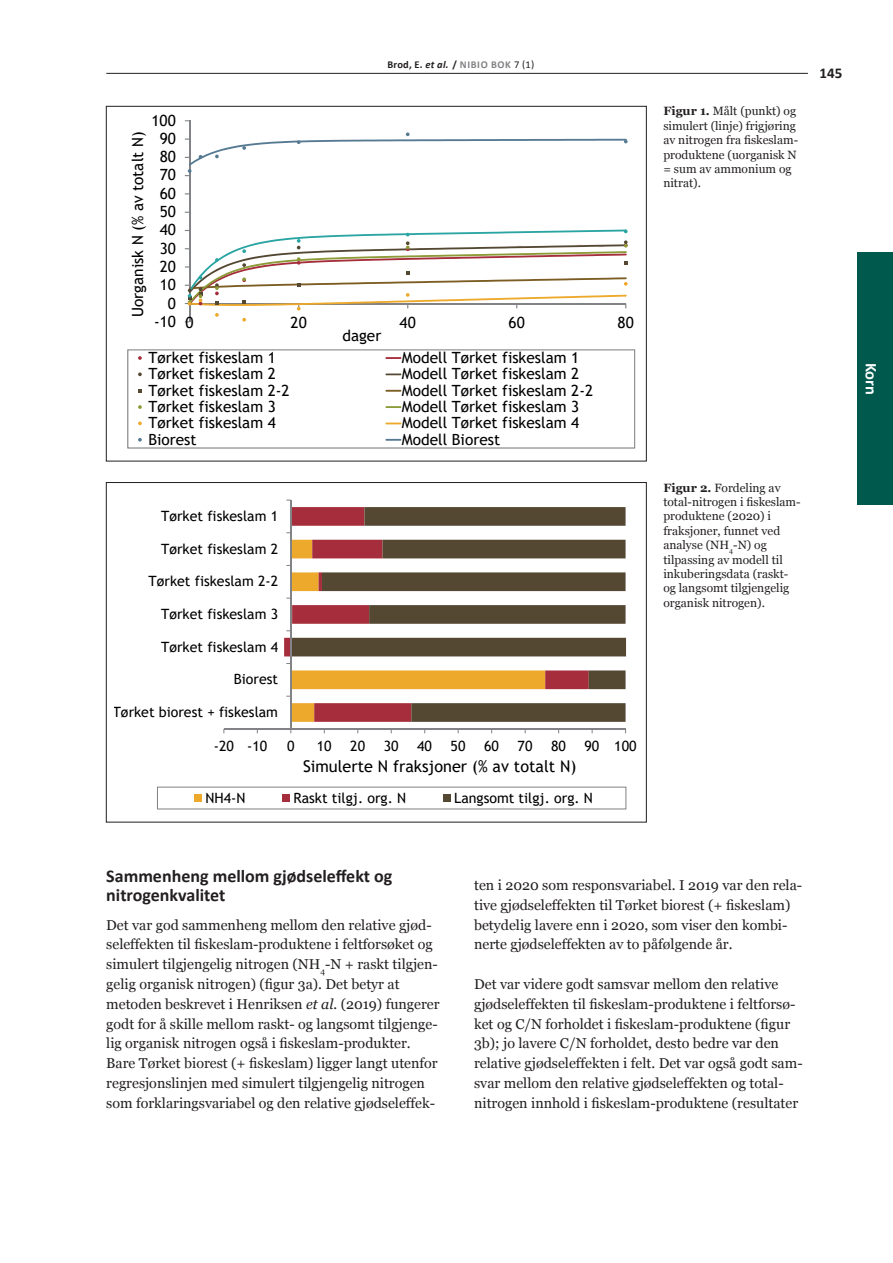
<style>
.page{position:relative;width:893px;height:1263px;background:#fff}
.page>*{position:absolute;margin:0;border:0;box-sizing:border-box;transform-origin:0 0}
.t1{font:700 18px/19.5px "Calibri";color:#231f20}
.t2{font:700 16.5px "Calibri";color:#fff}
.t3{font:16.2px "Trebuchet MS";color:#000}
.t4{font:15.45px "Trebuchet MS";color:#000}
.t5{font:700 15px "Calibri";color:#231f20}
.t6{font:14.25px/19.8px "Georgia";color:#231f20}
.t7{font:14.1px "Trebuchet MS";color:#000}
.t8{font:12px/14.4px "Georgia";color:#231f20}
.t9{font:700 10.5px "Calibri";letter-spacing:.06em;color:#231f20}
.s1{font-style:italic}
.s2{color:#808285}
.s3{font-weight:400}
.s4{font-weight:700}
</style>
<div class="page">
<hr style="left:106px;top:73px;width:702px;height:1px;background:#231f20">
<div style="left:857px;top:253px;width:36px;height:252px;background:#00594d"></div>
<hr style="left:189px;top:121px;width:1px;height:201px;background:#818386">
<svg style="left:185px;top:132px;width:443px;height:44px"></svg>
<svg style="left:185px;top:230px;width:443px;height:92px"></svg>
<svg style="left:127px;top:349px;width:508px;height:100px"></svg>
<svg style="left:138px;top:356px;width:4px;height:4px"></svg>
<svg style="left:385px;top:357px;width:16px;height:2px"></svg>
<svg style="left:138px;top:372px;width:4px;height:4px"></svg>
<svg style="left:385px;top:373px;width:16px;height:2px"></svg>
<svg style="left:138px;top:389px;width:4px;height:3px"></svg>
<svg style="left:385px;top:390px;width:16px;height:2px"></svg>
<svg style="left:138px;top:405px;width:4px;height:4px"></svg>
<svg style="left:385px;top:406px;width:16px;height:2px"></svg>
<svg style="left:138px;top:421px;width:4px;height:4px"></svg>
<svg style="left:385px;top:423px;width:16px;height:1px"></svg>
<svg style="left:138px;top:438px;width:4px;height:4px"></svg>
<svg style="left:385px;top:439px;width:16px;height:2px"></svg>
<svg style="left:291px;top:507px;width:335px;height:215px"></svg>
<hr style="left:224px;top:728px;width:402px;height:1px;background:#818386">
<hr style="left:290px;top:500px;width:1px;height:229px;background:#818386">
<svg style="left:157px;top:787px;width:469px;height:22px"></svg>
<div style="left:195px;top:794px;width:7px;height:8px;background:#eda92c"></div>
<div style="left:283px;top:794px;width:7px;height:8px;background:#a62d3b"></div>
<div style="left:443px;top:794px;width:8px;height:8px;background:#544833"></div>
<p class="t9" style="left:387px;top:58px;width:148px">Brod, E. <span class="s1">et al.</span> / <span class="s2">NIBIO BOK</span> <span class="s3">7 (1)</span></p>
<p class="t4" style="left:152px;top:110px;width:26px">100</p>
<p class="t4" style="left:128px;top:317px;width:187px;rotate:-90deg">Uorganisk N (% av totalt N)</p>
<p class="t4" style="left:160px;top:129px;width:18px">90</p>
<p class="t4" style="left:160px;top:147px;width:18px">80</p>
<p class="t4" style="left:160px;top:165px;width:18px">70</p>
<p class="t4" style="left:160px;top:184px;width:18px">60</p>
<p class="t4" style="left:160px;top:202px;width:18px">50</p>
<p class="t4" style="left:160px;top:220px;width:18px">40</p>
<p class="t4" style="left:160px;top:238px;width:18px">30</p>
<p class="t4" style="left:160px;top:257px;width:18px">20</p>
<p class="t4" style="left:160px;top:275px;width:18px">10</p>
<p class="t4" style="left:168px;top:293px;width:10px">0</p>
<p class="t4" style="left:154px;top:312px;width:23px">-10</p>
<p class="t4" style="left:186px;top:312px;width:10px">0</p>
<p class="t4" style="left:291px;top:312px;width:18px">20</p>
<p class="t4" style="left:400px;top:312px;width:18px">40</p>
<p class="t4" style="left:509px;top:312px;width:18px">60</p>
<p class="t4" style="left:618px;top:312px;width:18px">80</p>
<p class="t4" style="left:343px;top:326px;width:40px">dager</p>
<p class="t4" style="left:148px;top:348px;width:129px">Tørket fiskeslam 1</p>
<p class="t4" style="left:402px;top:348px;width:179px">Modell Tørket fiskeslam 1</p>
<p class="t4" style="left:148px;top:364px;width:129px">Tørket fiskeslam 2</p>
<p class="t4" style="left:402px;top:364px;width:179px">Modell Tørket fiskeslam 2</p>
<p class="t4" style="left:148px;top:380px;width:143px">Tørket fiskeslam 2-2</p>
<p class="t4" style="left:402px;top:380px;width:193px">Modell Tørket fiskeslam 2-2</p>
<p class="t4" style="left:148px;top:397px;width:129px">Tørket fiskeslam 3</p>
<p class="t4" style="left:402px;top:397px;width:179px">Modell Tørket fiskeslam 3</p>
<p class="t4" style="left:148px;top:413px;width:129px">Tørket fiskeslam 4</p>
<p class="t4" style="left:402px;top:413px;width:179px">Modell Tørket fiskeslam 4</p>
<p class="t4" style="left:148px;top:429px;width:50px">Biorest</p>
<p class="t4" style="left:402px;top:429px;width:100px">Modell Biorest</p>
<p class="t7" style="left:161px;top:507px;width:118px">Tørket fiskeslam 1</p>
<p class="t7" style="left:161px;top:540px;width:118px">Tørket fiskeslam 2</p>
<p class="t7" style="left:149px;top:572px;width:131px">Tørket fiskeslam 2-2</p>
<p class="t7" style="left:161px;top:605px;width:118px">Tørket fiskeslam 3</p>
<p class="t7" style="left:161px;top:638px;width:118px">Tørket fiskeslam 4</p>
<p class="t7" style="left:234px;top:670px;width:46px">Biorest</p>
<p class="t7" style="left:113px;top:703px;width:167px">Tørket biorest + fiskeslam</p>
<p class="t7" style="left:214px;top:737px;width:55px">-20 -10</p>
<p class="t7" style="left:287px;top:737px;width:9px">0</p>
<p class="t7" style="left:317px;top:737px;width:16px">10</p>
<p class="t7" style="left:350px;top:737px;width:16px">20</p>
<p class="t7" style="left:384px;top:737px;width:16px">30</p>
<p class="t7" style="left:417px;top:737px;width:16px">40</p>
<p class="t7" style="left:451px;top:737px;width:16px">50</p>
<p class="t7" style="left:484px;top:737px;width:16px">60</p>
<p class="t7" style="left:518px;top:737px;width:16px">70</p>
<p class="t7" style="left:551px;top:737px;width:16px">80</p>
<p class="t7" style="left:584px;top:737px;width:54px">90 100</p>
<p class="t3" style="left:303px;top:756px;width:275px">Simulerte N fraksjoner (% av totalt N)</p>
<p class="t7" style="left:206px;top:789px;width:41px">NH4-N</p>
<p class="t7" style="left:293px;top:789px;width:114px">Raskt tilgj. org. N</p>
<p class="t7" style="left:454px;top:789px;width:140px">Langsomt tilgj. org. N</p>
<p class="t8" style="left:663px;top:104px;width:136px"><span class="s4">Figur 1.</span> Målt (punkt) og simulert (linje) frigjøring av nitrogen fra fiskeslam&shy;produktene (uorganisk N = sum av ammonium og nitrat).</p>
<p class="t5" style="left:820px;top:64px;width:24px">145</p>
<p class="t8" style="left:663px;top:480px;width:139px"><span class="s4">Figur 2.</span> Fordeling av total-nitrogen i fiskeslam&shy;produktene (2020) i fraksjoner, funnet ved analyse (NH<sub>4</sub>-N) og tilpassing av modell til inkuberingsdata (raskt&shy;og langsomt tilgjengelig organisk nitrogen).</p>
<p class="t2" style="left:882px;top:363px;width:34px;rotate:90deg">Korn</p>
<p class="t1" style="left:106px;top:866px;width:288px">Sammenheng mellom gjødseleffekt og nitrogenkvalitet</p>
<p class="t6" style="left:106px;top:915px;width:335px">Det var god sammenheng mellom den relative gjød&shy;seleffekten til fiskeslam-produktene i feltforsøket og simulert tilgjengelig nitrogen (NH<sub>4</sub>-N + raskt tilgjen&shy;gelig organisk nitrogen) (figur 3a). Det betyr at metoden beskrevet i Henriksen <span class="s1">et al.</span> (2019) fungerer godt for å skille mellom raskt- og langsomt tilgjenge&shy;lig organisk nitrogen også i fiskeslam-produkter.<br>Bare Tørket biorest (+ fiskeslam) ligger langt utenfor regresjonslinjen med simulert tilgjengelig nitrogen som forklaringsvariabel og den relative gjødseleffek-</p>
<p class="t6" style="left:474px;top:875px;width:330px">ten i 2020 som responsvariabel. I 2019 var den rela&shy;tive gjødseleffekten til Tørket biorest (+ fiskeslam) betydelig lavere enn i 2020, som viser den kombi&shy;nerte gjødseleffekten av to påfølgende år.</p>
<p class="t6" style="left:474px;top:974px;width:330px">Det var videre godt samsvar mellom den relative gjødseleffekten til fiskeslam-produktene i feltforsø&shy;ket og C/N forholdet i fiskeslam-produktene (figur 3b); jo lavere C/N forholdet, desto bedre var den relative gjødseleffekten i felt. Det var også godt sam&shy;svar mellom den relative gjødseleffekten og total&shy;nitrogen innhold i fiskeslam-produktene (resultater</p>
</div>
